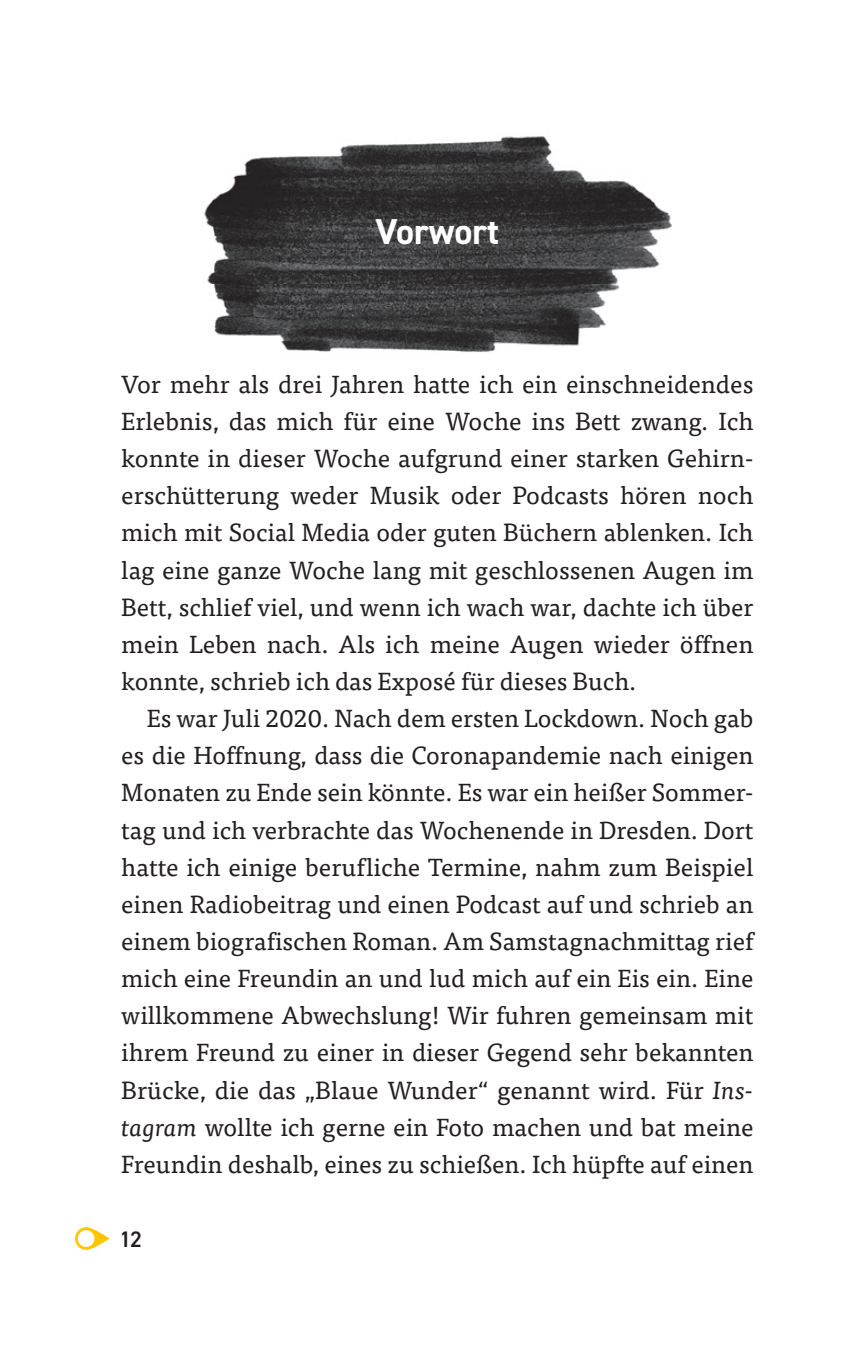
<style>
.page{position:relative;width:862px;height:1372px;background:#fff}
.page>*{position:absolute;margin:0;border:0;box-sizing:border-box;transform-origin:0 0}
.t1{font:700 36px "DIN2014";color:#fff}
.t2{font:24.75px/37.1px "Tisa Pro";color:#231f20;text-align:justify}
.t3{font:600 22.5px "DIN2014";color:#231f20}
.s1{font-style:italic}
</style>
<div class="page">
<img style="left:204px;top:136px;width:468px;height:216px">
<svg style="left:75px;top:1226px;width:34px;height:23px"></svg>
<div style="left:78px;top:1229px;width:16px;height:17px;background:#fff;border-radius:50%"></div>
<h1 class="t1" style="left:375px;top:208px;width:125px">Vorwort</h1>
<p class="t2" style="left:121px;top:364px;width:633px">Vor mehr als drei Jahren hatte ich ein einschneidendes Erlebnis, das mich für eine Woche ins Bett zwang. Ich konnte in dieser Woche aufgrund einer starken Gehirn&shy;erschütterung weder Musik oder Podcasts hören noch mich mit Social Media oder guten Büchern ablenken. Ich lag eine ganze Woche lang mit geschlossenen Augen im Bett, schlief viel, und wenn ich wach war, dachte ich über mein Leben nach. Als ich meine Augen wieder öffnen konnte, schrieb ich das Exposé für dieses Buch.</p>
<p class="t2" style="left:121px;top:698px;width:633px;text-indent:26px">Es war Juli 2020. Nach dem ersten Lockdown. Noch gab es die Hoffnung, dass die Coronapandemie nach einigen Monaten zu Ende sein könnte. Es war ein heißer Sommer&shy;tag und ich verbrachte das Wochenende in Dresden. Dort hatte ich einige berufliche Termine, nahm zum Beispiel einen Radiobeitrag und einen Podcast auf und schrieb an einem biografischen Roman. Am Samstagnachmittag rief mich eine Freundin an und lud mich auf ein Eis ein. Eine willkommene Abwechslung! Wir fuhren gemeinsam mit ihrem Freund zu einer in dieser Gegend sehr bekannten Brücke, die das „Blaue Wunder“ genannt wird. Für <span class="s1">Ins&shy;tagram</span> wollte ich gerne ein Foto machen und bat meine Freundin deshalb, eines zu schießen. Ich hüpfte auf einen</p>
<p class="t3" style="left:120px;top:1224px;width:24px">12</p>
</div>
